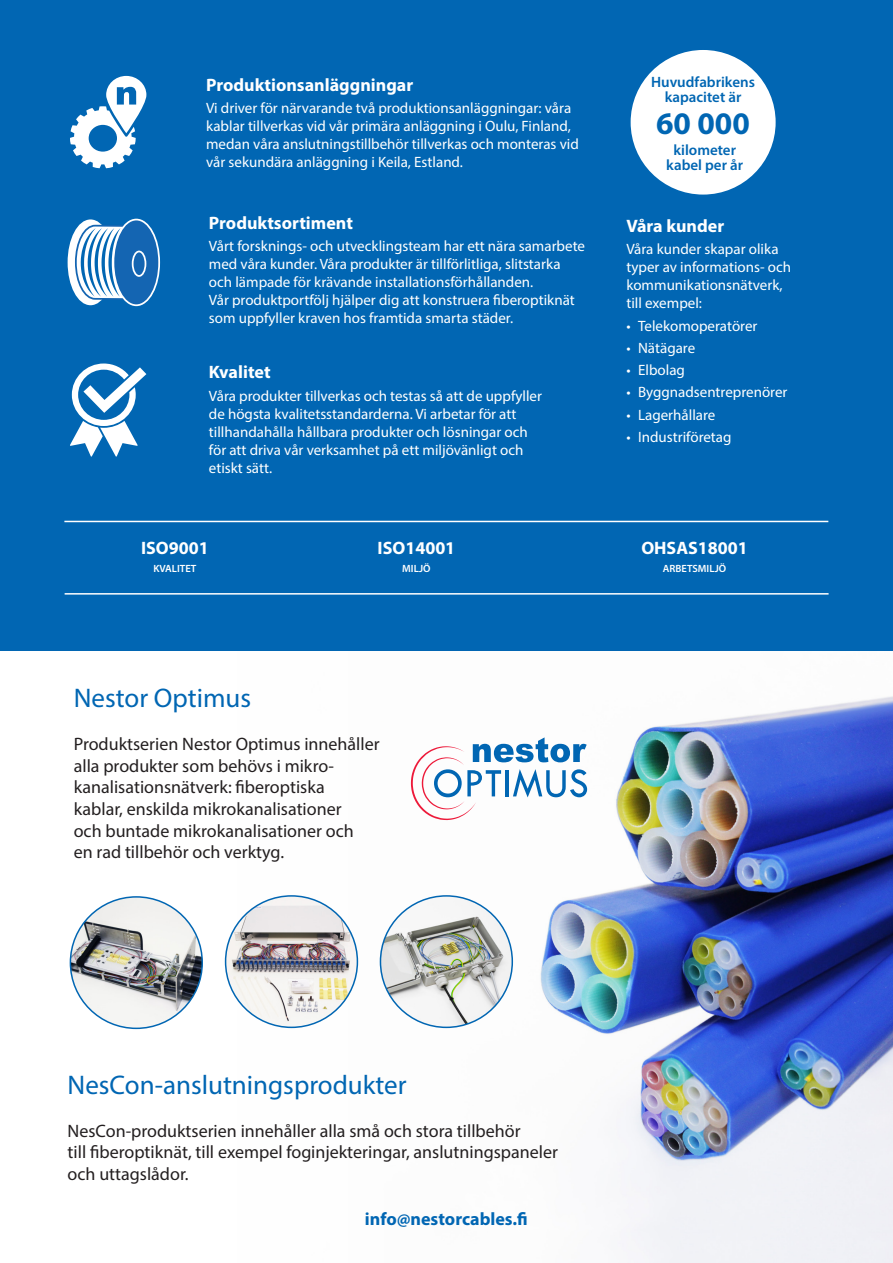
<style>
.page{position:relative;width:893px;height:1263px;background:#fff}
.page>*{position:absolute;margin:0;border:0;box-sizing:border-box;transform-origin:0 0}
.Peruskappale_isompi{font:700 31.5px "Myriad Pro";color:#0166b3}
.Kappaleen_otsikko{font:27px "Myriad Pro";color:#0166b3}
.Peruskappale_isompi-2{font:18px/21.6px "Myriad Pro";color:#231f20}
.Kappaletyyli_2{font:700 18px "Myriad Pro";color:#fff}
.Peruskappale_isompi-3{font:700 18px "Myriad Pro";color:#fff}
.t1{font:700 18px "Myriad Pro";color:#0166b3}
.Peruskappale_isompi-4{font:15px/18px "Myriad Pro";color:#fff}
.Peruskappale_isompi-5{font:600 15px/15px "Myriad Pro";color:#0166b3;text-align:center}
.Peruskappale_isompi-6{font:600 10.5px "Myriad Pro";color:#fff}
</style>
<div class="page">
<img style="left:135px;top:696px;width:758px;height:567px">
<div style="left:0;top:0;width:893px;height:651px;background:#0166b3"></div>
<div style="left:68px;top:220px;width:45px;height:84px;background:#fff;border-radius:50%"></div>
<div style="left:68px;top:219px;width:45px;height:86px;border:2px solid #fff;border-radius:50%"></div>
<svg style="left:113px;top:220px;width:46px;height:85px"></svg>
<div style="left:113px;top:219px;width:47px;height:87px;border:2px solid #fff;border-radius:50%"></div>
<svg style="left:74px;top:224px;width:80px;height:77px"></svg>
<hr style="left:64px;top:521px;width:764px;height:1px;background:#fff">
<hr style="left:65px;top:593px;width:764px;height:2px;background:#fff">
<div style="left:631px;top:50px;width:145px;height:145px;background:#fff;border-radius:50%"></div>
<img style="left:380px;top:896px;width:132px;height:131px;border-radius:66px">
<img style="left:226px;top:896px;width:131px;height:131px;border-radius:66px">
<img style="left:70px;top:897px;width:132px;height:131px;border-radius:66px">
<svg style="left:411px;top:737px;width:176px;height:83px"></svg>
<svg style="left:70px;top:363px;width:76px;height:94px"></svg>
<svg style="left:70px;top:76px;width:76px;height:92px"></svg>
<p class="Kappaletyyli_2" style="left:206px;top:73px;width:209px">Produktionsanläggningar</p>
<p class="Peruskappale_isompi-4" style="left:206px;top:99px;width:374px">Vi driver för närvarande två produktionsanläggningar: våra kablar tillverkas vid vår primära anläggning i Oulu, Finland, medan våra anslutningstillbehör tillverkas och monteras vid vår sekundära anläggning i Keila, Estland.</p>
<p class="Kappaletyyli_2" style="left:209px;top:211px;width:145px">Produktsortiment</p>
<p class="Peruskappale_isompi-4" style="left:209px;top:237px;width:378px">Vårt forsknings- och utvecklingsteam har ett nära samarbete med våra kunder. Våra produkter är tillförlitliga, slitstarka och lämpade för krävande installationsförhållanden.<br>Vår produktportfölj hjälper dig att konstruera fiberoptiknät som uppfyller kraven hos framtida smarta städer.</p>
<p class="Kappaletyyli_2" style="left:209px;top:361px;width:63px">Kvalitet</p>
<p class="Peruskappale_isompi-4" style="left:209px;top:386px;width:335px">Våra produkter tillverkas och testas så att de uppfyller de högsta kvalitetsstandarderna. Vi arbetar för att tillhandahålla hållbara produkter och lösningar och för att driva vår verksamhet på ett miljövänligt och etiskt sätt.</p>
<p class="Peruskappale_isompi-3" style="left:141px;top:536px;width:69px">ISO9001</p>
<p class="Peruskappale_isompi-6" style="left:153px;top:562px;width:45px">KVALITET</p>
<p class="Peruskappale_isompi-3" style="left:378px;top:536px;width:79px">ISO14001</p>
<p class="Peruskappale_isompi-6" style="left:402px;top:562px;width:30px">MILJÖ</p>
<p class="Peruskappale_isompi-5" style="left:651px;top:74px;width:105px">Huvudfabrikens kapacitet är</p>
<p class="Peruskappale_isompi" style="left:656px;top:102px;width:95px">60 000</p>
<p class="Peruskappale_isompi-5" style="left:666px;top:142px;width:78px">kilometer kabel per år</p>
<p class="Kappaletyyli_2" style="left:626px;top:214px;width:99px">Våra kunder</p>
<p class="Peruskappale_isompi-4" style="left:626px;top:240px;width:166px">Våra kunder skapar olika typer av informations- och kommunikationsnätverk, till exempel:</p>
<p class="Peruskappale_isompi-4" style="left:626px;top:316px;width:133px">• Telekomoperatörer</p>
<p class="Peruskappale_isompi-4" style="left:626px;top:339px;width:70px">• Nätägare</p>
<p class="Peruskappale_isompi-4" style="left:626px;top:361px;width:60px">• Elbolag</p>
<p class="Peruskappale_isompi-4" style="left:626px;top:383px;width:163px">• Byggnadsentreprenörer</p>
<p class="Peruskappale_isompi-4" style="left:626px;top:405px;width:91px">• Lagerhållare</p>
<p class="Peruskappale_isompi-4" style="left:626px;top:428px;width:107px">• Industriföretag</p>
<p class="Peruskappale_isompi-3" style="left:641px;top:536px;width:108px">OHSAS18001</p>
<p class="Peruskappale_isompi-6" style="left:663px;top:562px;width:65px">ARBETSMILJÖ</p>
<p class="Kappaleen_otsikko" style="left:74px;top:682px;width:179px">Nestor Optimus</p>
<p class="Peruskappale_isompi-2" style="left:74px;top:733px;width:307px">Produktserien Nestor Optimus innehåller alla produkter som behövs i mikro&shy;kanalisationsnätverk: fiberoptiska<br>kablar, enskilda mikrokanalisationer<br>och buntade mikrokanalisationer och<br>en rad tillbehör och verktyg.</p>
<p class="Kappaleen_otsikko" style="left:68px;top:1068px;width:341px">NesCon-anslutningsprodukter</p>
<p class="Peruskappale_isompi-2" style="left:68px;top:1120px;width:492px">NesCon-produktserien innehåller alla små och stora tillbehör<br>till fiberoptiknät, till exempel foginjekteringar, anslutningspaneler och uttagslådor.</p>
<p class="t1" style="left:365px;top:1207px;width:164px">info@nestorcables.fi</p>
</div>
